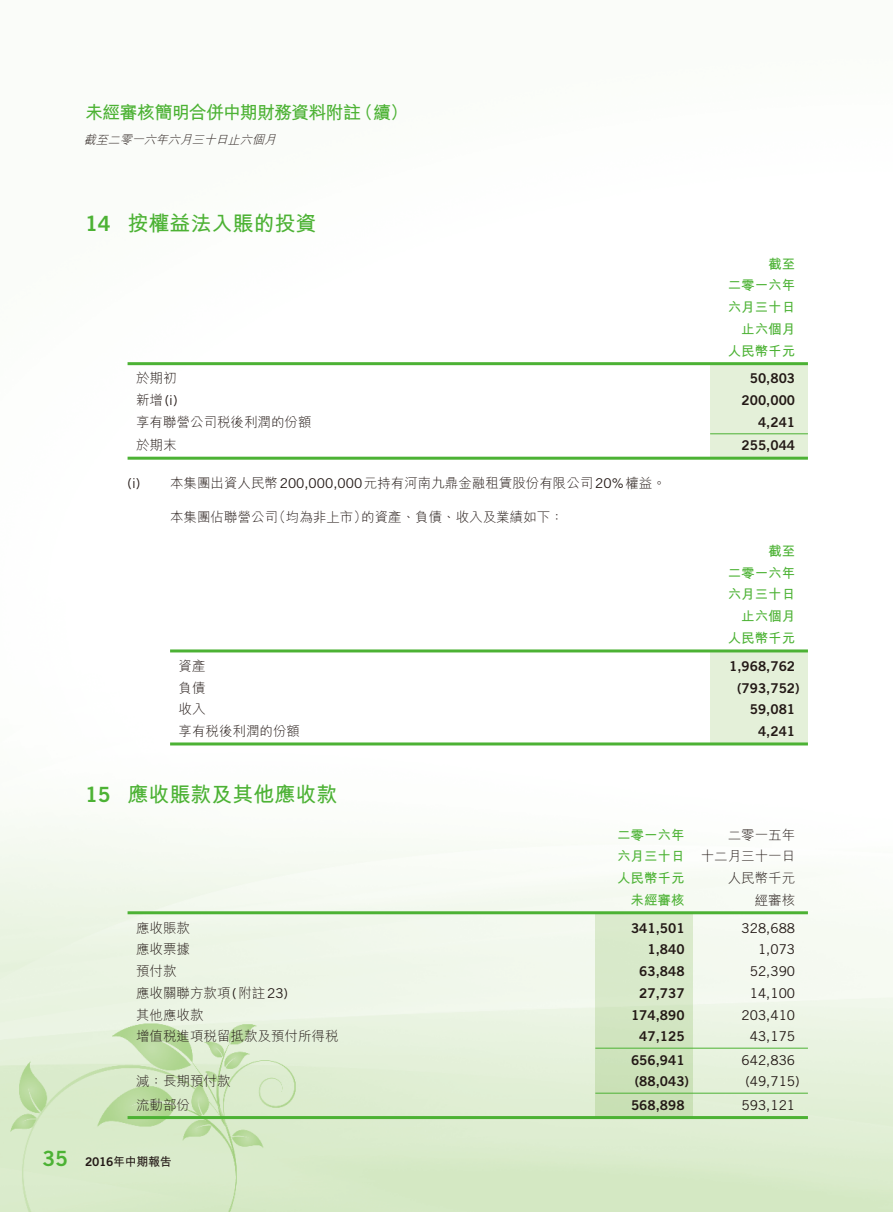
<style>
.page{position:relative;width:893px;height:1212px;background:#fff}
.page>*{position:absolute;margin:0;border:0;box-sizing:border-box;transform-origin:0 0}
.t1{font:700 21px "M Hei HK";color:#4cb234}
.t2{font:21px "Trade Gothic LT Std Bd 2";color:#4cb234}
.t3{font:700 18px "M Hei HK";letter-spacing:-.045em;color:#4cb234}
.t4{font:300 13.5px "M Hei HK";color:#231916}
.t5{font:13.5px "Trade Gothic LT Std Bd 2";color:#231916}
.t6{font:13.5px "Trade Gothic LT Std";color:#231916}
.t7{font:700 13.5px/21.8px "M Hei HK";color:#4cb234;text-align:right}
.t8{font:italic 300 12px "M Hei HK";color:#231916}
.t9{font:700 12px "M Hei HK";letter-spacing:-.025em;color:#231916}
.s1{font-family:"M Hei HK";font-weight:300}
.s2{font-family:"Trade Gothic LT Std";font-weight:400}
.s3{font-family:"Trade Gothic LT Std Bd 2";font-weight:400}
</style>
<div class="page">
<img style="left:0;top:362px;width:892px;height:850px">
<div style="left:595px;top:913px;width:98px;height:205px;background:linear-gradient(to right,#d2e6c2,#d3e6c2)"></div>
<div style="left:710px;top:651px;width:98px;height:93px;background:#e4f0d9"></div>
<div style="left:710px;top:363px;width:98px;height:95px;background:#e4f0d9"></div>
<hr style="left:128px;top:362px;width:680px;height:3px;background:#4cb234">
<hr style="left:710px;top:433px;width:98px;height:1px;background:#4cb234">
<hr style="left:128px;top:457px;width:680px;height:3px;background:#4cb234">
<hr style="left:170px;top:649px;width:638px;height:3px;background:#4cb234">
<hr style="left:170px;top:742px;width:638px;height:3px;background:#4cb234">
<hr style="left:128px;top:911px;width:680px;height:3px;background:#4cb234">
<hr style="left:595px;top:1048px;width:213px;height:1px;background:#4cb234">
<hr style="left:595px;top:1093px;width:213px;height:1px;background:#4cb234">
<hr style="left:128px;top:1116px;width:680px;height:3px;background:#4cb234">
<h2 class="t3" style="left:85px;top:100px;width:278px">未經審核簡明合併中期財務資料附註</h2>
<p class="t8" style="left:84px;top:133px;width:197px">截至二零一六年六月三十日止六個月</p>
<h2 class="t3" style="left:355px;top:100px;width:55px">（續(</h2>
<h1 class="t2" style="left:42px;top:1145px;width:27px">35</h1>
<h1 class="t2" style="left:85px;top:211px;width:27px">14</h1>
<h1 class="t1" style="left:128px;top:208px;width:190px">按權益法入賬的投資</h1>
<p class="t4" style="left:136px;top:372px;width:42px">於期初</p>
<p class="t6" style="left:136px;top:392px;width:43px"><span class="s1">新增</span> (i(</p>
<p class="t4" style="left:136px;top:415px;width:177px">享有聯營公司稅後利潤的份額</p>
<p class="t4" style="left:136px;top:438px;width:42px">於期末</p>
<p class="t4" style="left:170px;top:477px;width:497px">本集團出資人民幣<span class="s2">200,000,000</span>元持有河南九鼎金融租賃股份有限公司<span class="s2">20%</span>權益。</p>
<p class="t6" style="left:128px;top:475px;width:14px">)i(</p>
<p class="t4" style="left:272px;top:510px;width:96px">（均為非上市）</p>
<p class="t4" style="left:361px;top:510px;width:204px">的資產、負債、收入及業績如下：</p>
<p class="t4" style="left:170px;top:510px;width:110px">本集團佔聯營公司</p>
<p class="t4" style="left:179px;top:659px;width:28px">資產</p>
<p class="t4" style="left:179px;top:681px;width:28px">負債</p>
<p class="t4" style="left:179px;top:702px;width:28px">收入</p>
<p class="t4" style="left:179px;top:724px;width:123px">享有稅後利潤的份額</p>
<p class="t7" style="left:728px;top:252px;width:69px">截至<br>二零一六年六月三十日止六個月人民幣千元</p>
<p class="t5" style="left:750px;top:370px;width:47px">50,803</p>
<p class="t5" style="left:742px;top:392px;width:55px">200,000</p>
<p class="t5" style="left:758px;top:414px;width:39px">4,241</p>
<p class="t5" style="left:742px;top:437px;width:55px">255,044</p>
<p class="t7" style="left:728px;top:539px;width:69px">截至<br>二零一六年六月三十日止六個月人民幣千元</p>
<p class="t5" style="left:729px;top:657px;width:67px">1,968,762</p>
<p class="t5" style="left:737px;top:679px;width:64px">)793,752(</p>
<p class="t5" style="left:750px;top:701px;width:47px">59,081</p>
<p class="t5" style="left:758px;top:723px;width:39px">4,241</p>
<h1 class="t2" style="left:85px;top:782px;width:27px">15</h1>
<h1 class="t1" style="left:128px;top:779px;width:211px">應收賬款及其他應收款</h1>
<p class="t7" style="left:617px;top:822px;width:69px">二零一六年</p>
<p class="t4" style="left:728px;top:828px;width:69px">二零一五年</p>
<p class="t7" style="left:617px;top:844px;width:69px">六月三十日</p>
<p class="t4" style="left:701px;top:849px;width:96px">十二月三十一日</p>
<p class="t7" style="left:617px;top:866px;width:69px">人民幣千元</p>
<p class="t4" style="left:728px;top:871px;width:69px">人民幣千元</p>
<p class="t7" style="left:631px;top:888px;width:55px">未經審核</p>
<p class="t4" style="left:755px;top:893px;width:42px">經審核</p>
<p class="t4" style="left:136px;top:921px;width:55px">應收賬款</p>
<p class="t5" style="left:631px;top:919px;width:55px">341,501</p>
<p class="t6" style="left:742px;top:919px;width:55px">328,688</p>
<p class="t4" style="left:136px;top:942px;width:55px">應收票據</p>
<p class="t5" style="left:647px;top:941px;width:39px">1,840</p>
<p class="t6" style="left:758px;top:941px;width:39px">1,073</p>
<p class="t4" style="left:136px;top:964px;width:42px">預付款</p>
<p class="t5" style="left:639px;top:963px;width:47px">63,848</p>
<p class="t6" style="left:750px;top:963px;width:47px">52,390</p>
<p class="t4" style="left:136px;top:986px;width:154px">應收關聯方款項<span class="s2">(</span>附註<span class="s2">23(</span></p>
<p class="t5" style="left:639px;top:984px;width:47px">27,737</p>
<p class="t6" style="left:750px;top:985px;width:47px">14,100</p>
<p class="t4" style="left:136px;top:1008px;width:69px">其他應收款</p>
<p class="t5" style="left:631px;top:1006px;width:55px">174,890</p>
<p class="t6" style="left:742px;top:1006px;width:55px">203,410</p>
<p class="t4" style="left:136px;top:1029px;width:204px">增值稅進項稅留抵款及預付所得稅</p>
<p class="t5" style="left:639px;top:1028px;width:47px">47,125</p>
<p class="t6" style="left:750px;top:1028px;width:47px">43,175</p>
<p class="t5" style="left:631px;top:1051px;width:55px">656,941</p>
<p class="t6" style="left:742px;top:1051px;width:55px">642,836</p>
<p class="t4" style="left:136px;top:1074px;width:96px">減：長期預付款</p>
<p class="t5" style="left:635px;top:1073px;width:56px">)88,043(</p>
<p class="t6" style="left:745px;top:1073px;width:56px">)49,715(</p>
<p class="t4" style="left:136px;top:1098px;width:55px">流動部份</p>
<p class="t5" style="left:631px;top:1096px;width:55px">568,898</p>
<p class="t6" style="left:742px;top:1096px;width:55px">593,121</p>
<p class="t9" style="left:85px;top:1153px;width:88px"><span class="s3">2016</span>年中期報告</p>
</div>
